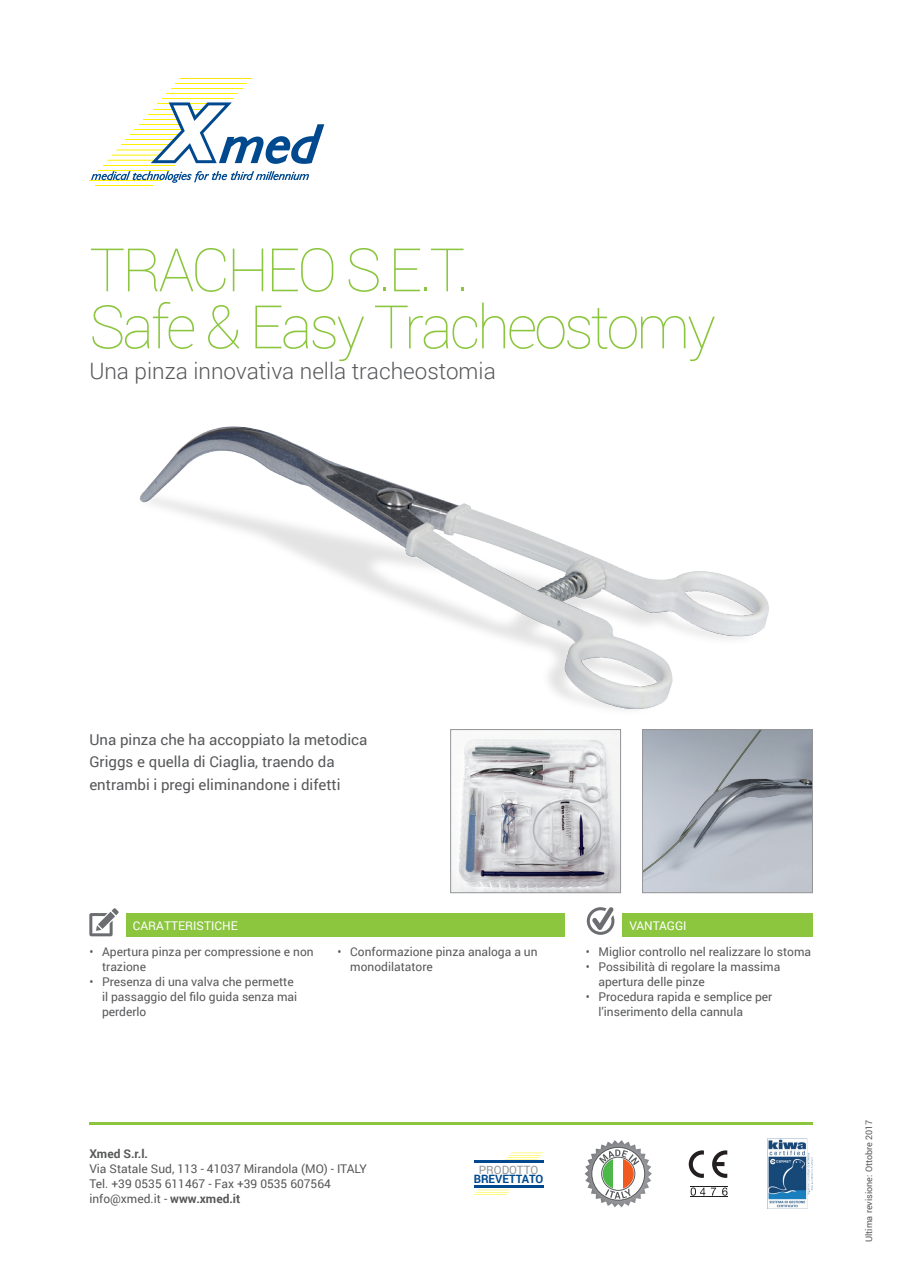
<style>
.page{position:relative;width:902px;height:1272px;background:#fff}
.page>*{position:absolute;margin:0;border:0;box-sizing:border-box;transform-origin:0 0}
.t1{font:100 60px/57px "Roboto";letter-spacing:-.05em;color:#8bc63e}
.t2{font:300 22.5px "Roboto";color:#57585a}
.t3{font:15px/22.5px "Roboto";color:#57585a}
.t4{font:12px/15px "Roboto";color:#57585a}
.t5{font:12px "Roboto";color:#fff}
.t6{font:700 12px "Roboto";color:#57585a}
.t7{font:700 11.4px "Roboto";color:#01498e}
.t8{font:11.4px "Roboto";color:#939598}
.t9{font:9px "Roboto";color:#57585a}
.s1{font-weight:700}
</style>
<div class="page">
<hr style="left:180px;top:78px;width:71px;height:1px;background:#f6e508">
<hr style="left:175px;top:83px;width:72px;height:1px;background:#fff101">
<hr style="left:171px;top:88px;width:71px;height:1px;background:#fff101">
<hr style="left:166px;top:93px;width:72px;height:1px;background:#fff101">
<hr style="left:162px;top:98px;width:71px;height:1px;background:#fff101">
<hr style="left:103px;top:165px;width:72px;height:1px;background:#fff101">
<hr style="left:98px;top:170px;width:72px;height:1px;background:#fff101">
<hr style="left:89px;top:180px;width:72px;height:1px;background:#fff101">
<hr style="left:95px;top:185px;width:58px;height:1px;background:#fff101">
<svg style="left:91px;top:171px;width:218px;height:12px"></svg>
<svg style="left:107px;top:102px;width:217px;height:62px"></svg>
<img style="left:139px;top:426px;width:674px;height:315px">
<div style="left:622px;top:912px;width:190px;height:24px;background:#8bc63e"></div>
<div style="left:126px;top:912px;width:438px;height:24px;background:#8bc63e"></div>
<svg style="left:89px;top:908px;width:30px;height:28px"></svg>
<svg style="left:586px;top:907px;width:28px;height:27px"></svg>
<img style="left:644px;top:731px;width:166px;height:160px">
<div style="left:642px;top:729px;width:170px;height:164px;border:1px solid #939598"></div>
<img style="left:452px;top:731px;width:167px;height:160px">
<div style="left:450px;top:729px;width:171px;height:164px;border:1px solid #939598"></div>
<hr style="left:89px;top:1121px;width:723px;height:3px;background:#8bc63e">
<img style="left:767px;top:1138px;width:45px;height:70px">
<svg style="left:688px;top:1150px;width:15px;height:27px"></svg>
<svg style="left:712px;top:1150px;width:15px;height:27px"></svg>
<hr style="left:690px;top:1185px;width:37px;height:1px;background:#231f20">
<hr style="left:690px;top:1196px;width:37px;height:1px;background:#231f20">
<svg style="left:690px;top:1187px;width:26px;height:8px"></svg>
<svg style="left:722px;top:1187px;width:5px;height:8px"></svg>
<svg style="left:584px;top:1140px;width:68px;height:67px"></svg>
<svg style="left:474px;top:1152px;width:69px;height:41px"></svg>
<div style="left:474px;top:1162px;width:69px;height:23px;background:#fff"></div>
<hr style="left:474px;top:1185px;width:69px;height:2px;background:#01498e">
<hr style="left:474px;top:1160px;width:69px;height:2px;background:#01498e">
<h1 class="t1" style="left:89px;top:239px;width:628px">TRACHEO S.E.T.<br>Safe &amp; Easy Tracheostomy</h1>
<h2 class="t2" style="left:89px;top:355px;width:408px">Una pinza innovativa nella tracheostomia</h2>
<p class="t3" style="left:89px;top:727px;width:279px">Una pinza che ha accoppiato la metodica<br>Griggs e quella di Ciaglia, traendo da entrambi i pregi eliminandone i difetti</p>
<p class="t5" style="left:133px;top:916px;width:106px">CARATTERISTICHE</p>
<p class="t4" style="left:102px;top:943px;width:213px;text-indent:-13px">• Apertura pinza per compressione e non trazione</p>
<p class="t4" style="left:102px;top:973px;width:196px;text-indent:-13px">• Presenza di una valva che permette il passaggio del filo guida senza mai perderlo</p>
<p class="t4" style="left:350px;top:943px;width:189px;text-indent:-13px">• Conformazione pinza analoga a un monodilatatore</p>
<p class="t5" style="left:629px;top:916px;width:59px">VANTAGGI</p>
<p class="t4" style="left:585px;top:943px;width:227px">• Miglior controllo nel realizzare lo stoma</p>
<p class="t4" style="left:598px;top:958px;width:183px;text-indent:-13px">• Possibilità di regolare la massima apertura delle pinze</p>
<p class="t4" style="left:598px;top:988px;width:175px;text-indent:-13px">• Procedura rapida e semplice per l’inserimento della cannula</p>
<p class="t6" style="left:89px;top:1144px;width:60px">Xmed S.r.l.</p>
<p class="t4" style="left:89px;top:1160px;width:279px">Via Statale Sud, 113 - 41037 Mirandola (MO) - ITALY<br>Tel. +39 0535 611467 - Fax +39 0535 607564 info@xmed.it - <span class="s1">www.xmed.it</span></p>
<p class="t8" style="left:479px;top:1161px;width:61px">PRODOTTO</p>
<p class="t7" style="left:473px;top:1170px;width:71px">BREVETTATO</p>
<p class="t9" style="left:862px;top:1242px;width:124px;rotate:-90deg">Ultima revisione: Ottobre 2017</p>
</div>
